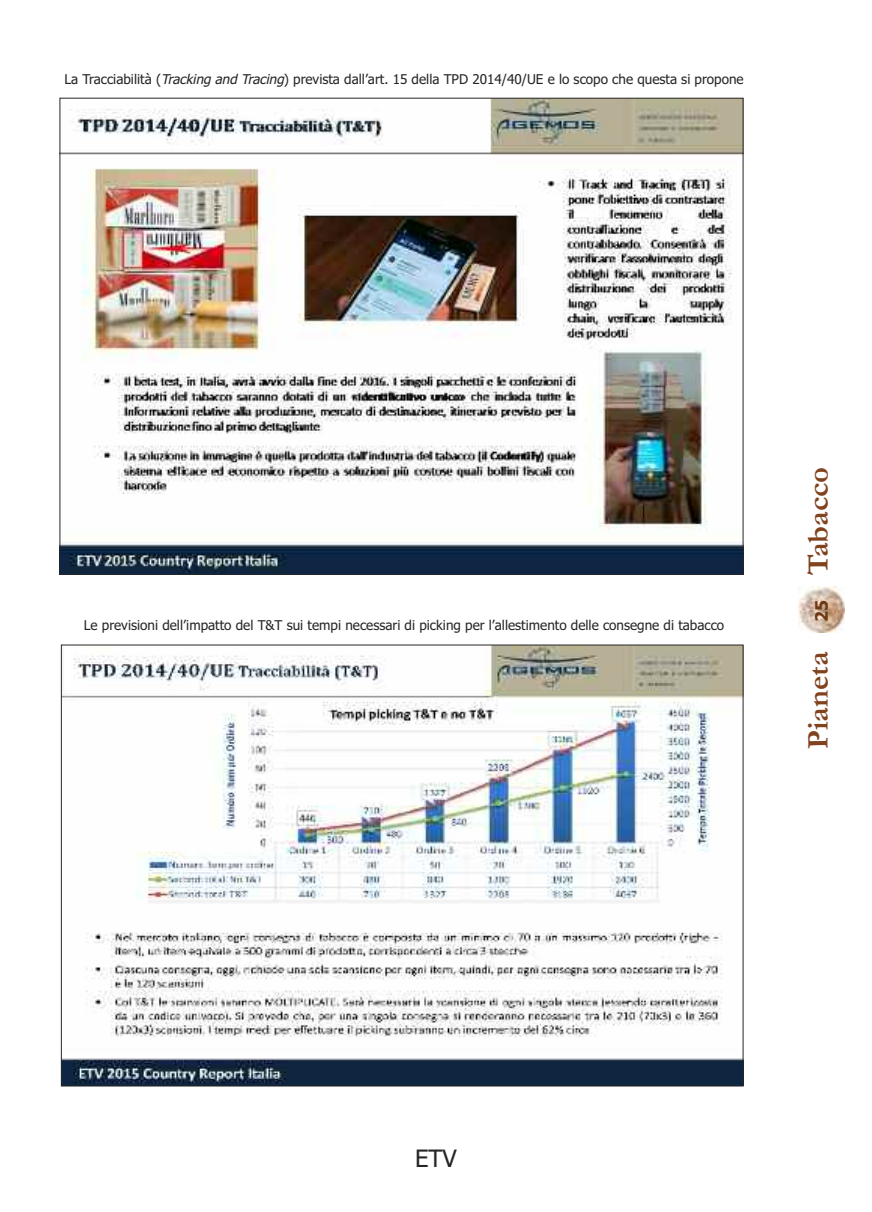
<style>
.page{position:relative;width:872px;height:1212px;background:#fff}
.page>*{position:absolute;margin:0;border:0;box-sizing:border-box;transform-origin:0 0}
.t1{font:700 30.6px "Garamond";color:#81421e}
.t2{font:24px "Tahoma";color:#272627}
.t3{font:700 17.25px "Tahoma";color:#6d3916}
.t4{font:13.5px "Tahoma";color:#272627}
.s1{font-style:italic}
</style>
<div class="page">
<img style="left:798px;top:586px;width:46px;height:46px">
<img style="left:63px;top:647px;width:678px;height:437px">
<img style="left:62px;top:100px;width:679px;height:473px">
<p class="t4" style="left:64px;top:72px;width:680px">La Tracciabilità (<span class="s1">TrackingandTracing</span>) prevista dall’art. 15 della TPD 2014/40/UE e lo scopo che questa si propone</p>
<p class="t4" style="left:84px;top:618px;width:642px">Le previsioni dell’impatto del T&amp;T sui tempi necessari di picking per l’allestimento delle consegne di tabacco</p>
<h1 class="t1" style="left:799px;top:575px;width:110px;rotate:-90deg">Tabacco</h1>
<p class="t3" style="left:811px;top:622px;width:24px;rotate:-90deg">25</p>
<h1 class="t1" style="left:799px;top:749px;width:99px;rotate:-90deg">Pianeta</h1>
<h2 class="t2" style="left:415px;top:1144px;width:43px">ETV</h2>
</div>
